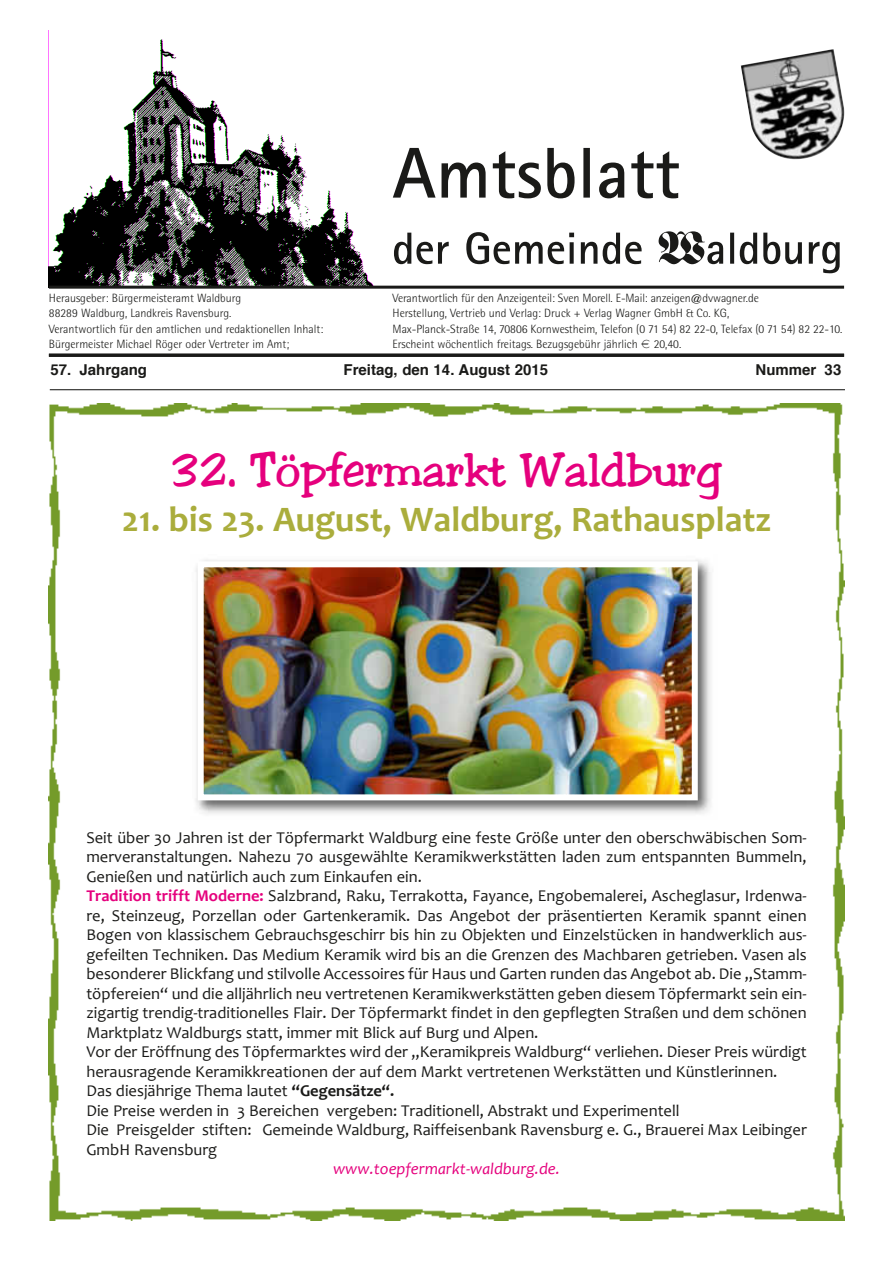
<style>
.page{position:relative;width:893px;height:1263px;background:#fff}
.page>*{position:absolute;margin:0;border:0;box-sizing:border-box;transform-origin:0 0}
.t1{font:48px "Jester";color:#e5007d}
.t2{font:700 36px "Candara";color:#aaad3c}
.t3{font:16.5px/19.5px "Candara";color:#1a1a18}
.t4{font:italic 16.5px "Candara";color:#e5007d}
.t5{font:700 15px "Helvetica";color:#1a1a18}
.t6{font:300 12px/15px "AT Rotis Semi Sans";color:#1a1a18}
.s1{font-family:"Eurofont";font-weight:400;font-size:10.5px}
.s2{font-weight:700;color:#e5007d}
.s3{font-weight:700}
</style>
<div class="page">
<img style="left:49px;top:404px;width:795px;height:816px">
<hr style="left:50px;top:389px;width:795px;height:1px;background:#1a1a18">
<img style="left:49px;top:39px;width:331px;height:247px">
<hr style="left:49px;top:354px;width:795px;height:3px;background:#1a1a18">
<hr style="left:49px;top:286px;width:795px;height:3px;background:#1a1a18">
<img style="left:741px;top:49px;width:103px;height:110px">
<svg style="left:394px;top:231px;width:446px;height:42px"></svg>
<svg style="left:393px;top:148px;width:286px;height:50px"></svg>
<img style="left:191px;top:554px;width:526px;height:266px">
<img style="left:205px;top:568px;width:486px;height:225px">
<div style="left:198px;top:561px;width:500px;height:239px;border:6px solid #fff"></div>
<p class="t6" style="left:49px;top:292px;width:276px">Herausgeber: Bürgermeisteramt Waldburg<br>88289 Waldburg, Landkreis Ravensburg.<br>Verantwortlich für den amtlichen und redaktionellen Inhalt:<br>Bürgermeister Michael Röger oder Vertreter im Amt;</p>
<p class="t6" style="left:393px;top:292px;width:451px">Verantwortlich für den Anzeigenteil: Sven Morell. E-Mail: anzeigen@dvwagner.de<br>Herstellung, Vertrieb und Verlag: Druck + Verlag Wagner GmbH &amp; Co. KG,<br>Max-Planck-Straße 14, 70806 Kornwestheim, Telefon (0 71 54) 82 22-0, Telefax (0 71 54) 82 22-10.<br>Erscheint wöchentlich freitags. Bezugsgebühr jährlich <span class="s1">l</span> 20,40.</p>
<p class="t5" style="left:50px;top:363px;width:98px">57. Jahrgang</p>
<p class="t5" style="left:344px;top:363px;width:206px">Freitag, den 14. August 2015</p>
<p class="t5" style="left:755px;top:363px;width:87px">Nummer 33</p>
<h1 class="t1" style="left:171px;top:441px;width:552px">32. Töpfermarkt Waldburg</h1>
<h2 class="t2" style="left:122px;top:496px;width:651px">21. bis 23. August, Waldburg, Rathausplatz</h2>
<p class="t3" style="left:86px;top:827px;width:722px">Seit über 30 Jahren ist der Töpfermarkt Waldburg eine feste Größe unter den oberschwäbischen Som&shy;merveranstaltungen. Nahezu 70 ausgewählte Keramikwerkstätten laden zum entspannten Bummeln, Genießen und natürlich auch zum Einkaufen ein.<br><span class="s2">Tradition trifft Moderne:</span> Salzbrand, Raku, Terrakotta, Fayance, Engobemalerei, Ascheglasur, Irdenwa&shy;re, Steinzeug, Porzellan oder Gartenkeramik. Das Angebot der präsentierten Keramik spannt einen Bogen von klassischem Gebrauchsgeschirr bis hin zu Objekten und Einzelstücken in handwerklich aus&shy;gefeilten Techniken. Das Medium Keramik wird bis an die Grenzen des Machbaren getrieben. Vasen als besonderer Blickfang und stilvolle Accessoires für Haus und Garten runden das Angebot ab. Die „Stamm&shy;töpfereien“ und die alljährlich neu vertretenen Keramikwerkstätten geben diesem Töpfermarkt sein ein&shy;zigartig trendig-traditionelles Flair. Der Töpfermarkt findet in den gepflegten Straßen und dem schönen Marktplatz Waldburgs statt, immer mit Blick auf Burg und Alpen.<br>Vor der Eröffnung des Töpfermarktes wird der „Keramikpreis Waldburg“ verliehen. Dieser Preis würdigt herausragende Keramikkreationen der auf dem Markt vertretenen Werkstätten und Künstlerinnen.<br>Das diesjährige Thema lautet <span class="s3">“Gegensätze“.<br></span>Die Preise werden in 3 Bereichen vergeben: Traditionell, Abstrakt und Experimentell<br>Die Preisgelder stiften: Gemeinde Waldburg, Raiffeisenbank Ravensburg e. G., Brauerei Max Leibinger GmbH Ravensburg</p>
<p class="t4" style="left:333px;top:1158px;width:228px">www.toepfermarkt‐waldburg.de.</p>
</div>
